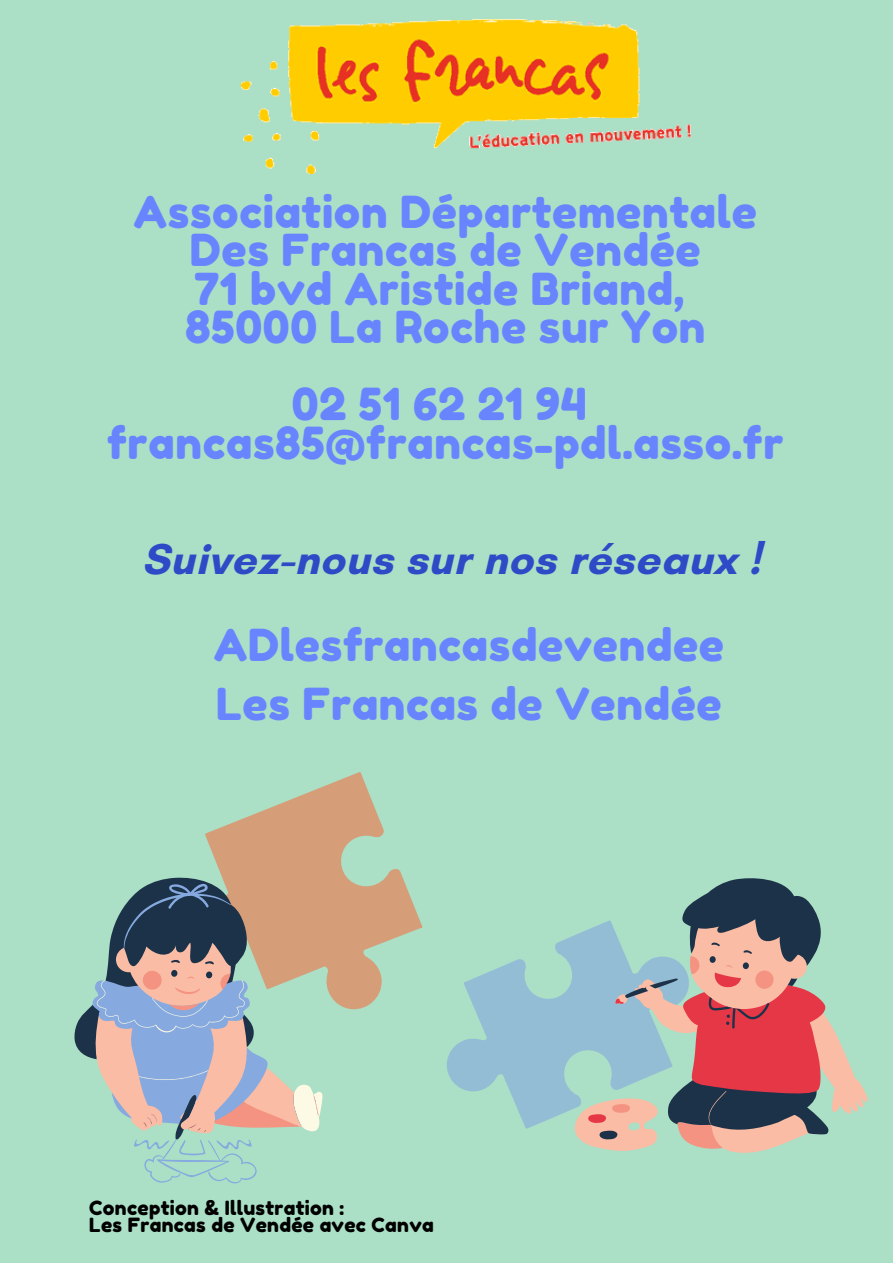
<style>
.page{position:relative;width:893px;height:1264px;background:#fff}
.page>*{position:absolute;margin:0;border:0;box-sizing:border-box;transform-origin:0 0}
.t1{font:44.1px/38.4px "Fredoka One";letter-spacing:.015em;color:#6984ff;text-align:center}
.t2{font:700 44.1px "Glacial Indifference";letter-spacing:.015em;color:#2f4ac6}
.t3{font:19.65px/17.1px "Fredoka One";letter-spacing:.015em;color:#000}
</style>
<div class="page">
<div style="left:0;top:0;width:892px;height:1262px;background:#abdfc6"></div>
<img style="left:241px;top:20px;width:450px;height:154px">
<svg style="left:447px;top:936px;width:125px;height:192px;fill:#93bdd5"></svg>
<svg style="left:205px;top:772px;width:218px;height:238px;fill:#d59d78"></svg>
<svg style="left:730px;top:1022px;width:137px;height:130px"></svg>
<svg style="left:572px;top:878px;width:257px;height:273px"></svg>
<svg style="left:75px;top:877px;width:246px;height:181px"></svg>
<svg style="left:92px;top:883px;width:230px;height:300px"></svg>
<p class="t1" style="left:133px;top:192px;width:625px">Association Départementale<br>Des Francas de Vendée<br>71 bvd Aristide Briand,<br>85000 La Roche sur Yon</p>
<p class="t1" style="left:107px;top:385px;width:678px">02 51 62 21 94 francas85@francas-pdl.asso.fr</p>
<p class="t2" style="left:142px;top:532px;width:620px">Suivez-nous sur nos réseaux !</p>
<p class="t1" style="left:214px;top:615px;width:512px;line-height:58.5px;text-align:left">ADlesfrancasdevendee<br>Les Francas de Vendée</p>
<p class="t3" style="left:89px;top:1198px;width:346px">Conception &amp; Illustration :<br>Les Francas de Vendée avec Canva</p>
</div>
